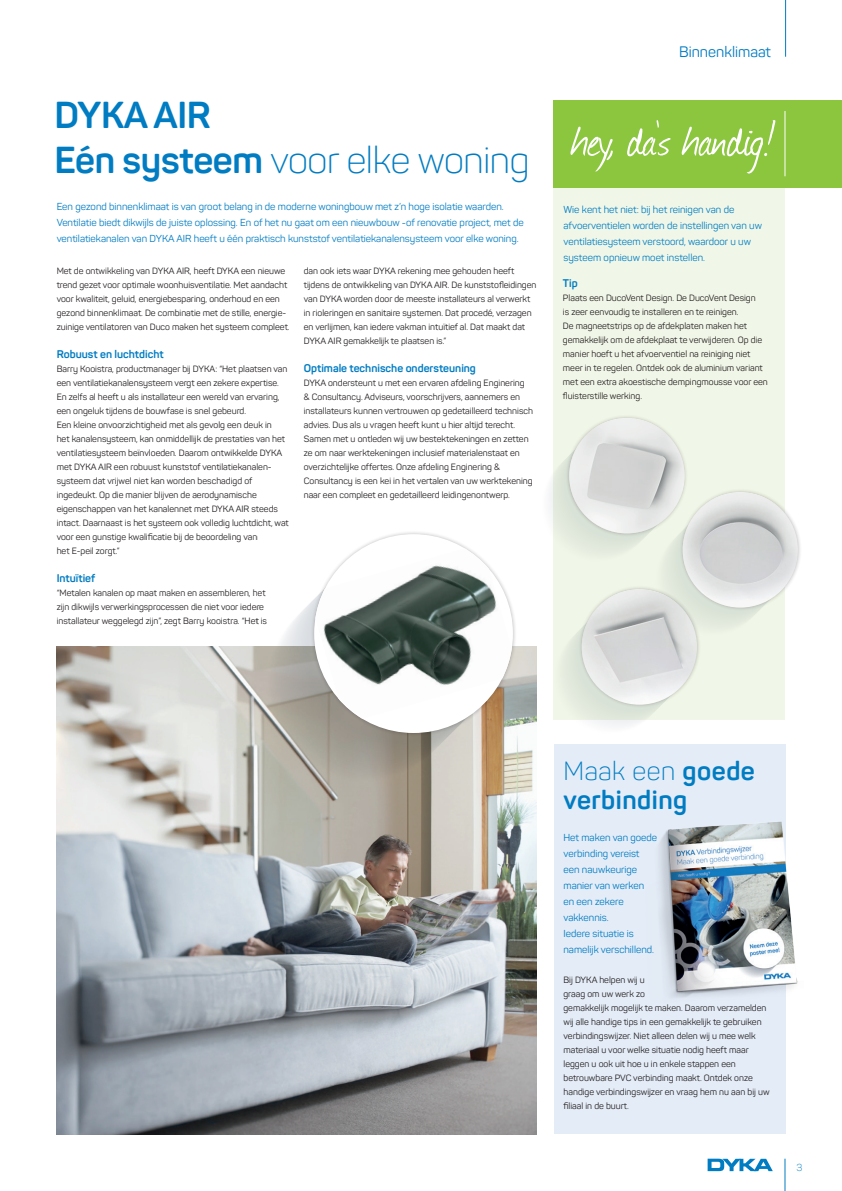
<style>
.page{position:relative;width:842px;height:1191px;background:#fff}
.page>*{position:absolute;margin:0;border:0;box-sizing:border-box;transform-origin:0 0}
.Platte_tekst{font:55px "Journal";color:#fff}
.t1{font:300 37px "Panton";letter-spacing:-.01em;color:#007cc2}
.t2{font:700 37px "Panton";letter-spacing:-.01em;color:#007cc2}
.t3{font:700 26px/29px "Panton";letter-spacing:.02em;color:#007cc2}
.t4{font:15px "Panton";color:#007cc2}
.Tussenkopjes{font:700 11px "Panton";color:#007cc2}
.Inleiding_ok{font:700 11px "Panton";color:#007cc2}
.Inleiding_ok-2{font:10px/16px "Panton";color:#007cc2}
.t5{font:300 10px "Panton";color:#007cc2}
.Platte_tekst-2{font:9px/14px "Panton";color:#231f20}
.Inleiding_ok-3{font:9px/14px "Panton";color:#231f20}
.s1{font-weight:700}
.s2{font-weight:300}
</style>
<div class="page">
<hr style="left:785px;top:0;width:1px;height:57px;background:#007cc2">
<div style="left:554px;top:150px;width:231px;height:569px;background:#f1f7e8"></div>
<div style="left:554px;top:744px;width:231px;height:390px;background:#e4ecf7"></div>
<hr style="left:785px;top:1158px;width:1px;height:33px;background:#007cc2">
<svg style="left:708px;top:1158px;width:65px;height:13px"></svg>
<div style="left:554px;top:100px;width:288px;height:88px;background:#8bc63e"></div>
<hr style="left:785px;top:111px;width:1px;height:65px;background:#fff">
<img style="left:550px;top:413px;width:95px;height:157px">
<div style="left:565px;top:414px;width:123px;height:123px;background:#231f20;opacity:.25"></div>
<div style="left:569px;top:420px;width:115px;height:113px;background:#231f20;opacity:.2"></div>
<img style="left:569px;top:418px;width:115px;height:115px;border-radius:58px">
<img style="left:650px;top:487px;width:108px;height:141px">
<div style="left:679px;top:488px;width:122px;height:123px;background:#231f20;opacity:.25"></div>
<div style="left:683px;top:494px;width:115px;height:113px;background:#231f20;opacity:.2"></div>
<img style="left:683px;top:492px;width:115px;height:115px;border-radius:58px">
<img style="left:553px;top:584px;width:153px;height:142px">
<div style="left:578px;top:585px;width:123px;height:123px;background:#231f20;opacity:.25"></div>
<div style="left:582px;top:591px;width:115px;height:113px;background:#231f20;opacity:.2"></div>
<img style="left:582px;top:589px;width:115px;height:115px;border-radius:58px">
<img style="left:659px;top:819px;width:139px;height:185px">
<img style="left:57px;top:646px;width:480px;height:488px">
<img style="left:258px;top:604px;width:270px;height:191px">
<div style="left:310px;top:530px;width:207px;height:206px;background:#231f20;opacity:.25"></div>
<div style="left:314px;top:534px;width:199px;height:199px;background:#fff;border-radius:50%"></div>
<img style="left:315px;top:548px;width:197px;height:170px">
<p class="t2" style="left:55px;top:92px;width:158px">DYKA AIR</p>
<p class="t1" style="left:55px;top:137px;width:476px"><span class="s1">Eén systeem</span> voor elke woning</p>
<p class="Inleiding_ok-2" style="left:57px;top:198px;width:469px">Een gezond binnenklimaat is van groot belang in de moderne woningbouw met z’n hoge isolatie waarden.<br>Ventilatie biedt dikwijls de juiste oplossing. En of het nu gaat om een nieuwbouw -of renovatie project, met de ventilatiekanalen van DYKA AIR heeft u één praktisch kunststof ventilatiekanalensysteem voor elke woning.</p>
<p class="Platte_tekst-2" style="left:57px;top:264px;width:234px">Met de ontwikkeling van DYKA AIR, heeft DYKA een nieuwe trend gezet voor optimale woonhuisventilatie. Met aandacht voor kwaliteit, geluid, energiebesparing, onderhoud en een gezond binnenklimaat. De combinatie met de stille, energie&shy;zuinige ventilatoren van Duco maken het systeem compleet.</p>
<p class="Tussenkopjes" style="left:57px;top:347px;width:109px">Robuust en luchtdicht</p>
<p class="Platte_tekst-2" style="left:57px;top:362px;width:234px">Barry Kooistra, productmanager bij DYKA: “Het plaatsen van een ventilatiekanalensysteem vergt een zekere expertise.<br>En zelfs al heeft u als installateur een wereld van ervaring, een ongeluk tijdens de bouwfase is snel gebeurd.<br>Een kleine onvoorzichtigheid met als gevolg een deuk in<br>het kanalensysteem, kan onmiddellijk de prestaties van het ventilatiesysteem beïnvloeden. Daarom ontwikkelde DYKA met DYKA AIR een robuust kunststof ventilatiekanalen&shy;systeem dat vrijwel niet kan worden beschadigd of ingedeukt. Op die manier blijven de aerodynamische eigenschappen van het kanalennet met DYKA AIR steeds intact. Daarnaast is het systeem ook volledig luchtdicht, wat voor een gunstige kwalificatie bij de beoordeling van<br>het E-peil zorgt.”</p>
<p class="Tussenkopjes" style="left:57px;top:571px;width:40px">Intuïtief</p>
<p class="Platte_tekst-2" style="left:57px;top:586px;width:212px">“Metalen kanalen op maat maken en assembleren, het zijn dikwijls verwerkingsprocessen die niet voor iedere installateur weggelegd zijn”, zegt Barry kooistra. “Het is</p>
<p class="Platte_tekst-2" style="left:304px;top:264px;width:234px">dan ook iets waar DYKA rekening mee gehouden heeft tijdens de ontwikkeling van DYKA AIR. De kunststofleidingen van DYKA worden door de meeste installateurs al verwerkt in rioleringen en sanitaire systemen. Dat procedé, verzagen en verlijmen, kan iedere vakman intuïtief al. Dat maakt dat DYKA AIR gemakkelijk te plaatsen is.”</p>
<p class="Tussenkopjes" style="left:304px;top:361px;width:174px">Optimale technische ondersteuning</p>
<p class="Platte_tekst-2" style="left:304px;top:376px;width:231px">DYKA ondersteunt u met een ervaren afdeling Enginering<br>&amp; Consultancy. Adviseurs, voorschrijvers, aannemers en installateurs kunnen vertrouwen op gedetailleerd technisch advies. Dus als u vragen heeft kunt u hier altijd terecht.<br>Samen met u ontleden wij uw bestektekeningen en zetten ze om naar werktekeningen inclusief materialenstaat en overzichtelijke offertes. Onze afdeling Enginering &amp; Consultancy is een kei in het vertalen van uw werktekening naar een compleet en gedetailleerd leidingenontwerp.</p>
<p class="t4" style="left:679px;top:42px;width:93px">Binnenklimaat</p>
<p class="Platte_tekst" style="left:572px;top:102px;width:204px">hey, da’s handig!</p>
<p class="Inleiding_ok-2" style="left:563px;top:202px;width:200px">Wie kent het niet: bij het reinigen van de afvoerventielen worden de instellingen van uw ventilatiesysteem verstoord, waardoor u uw systeem opnieuw moet instellen.</p>
<p class="Inleiding_ok" style="left:563px;top:276px;width:16px">Tip</p>
<p class="Inleiding_ok-3" style="left:563px;top:291px;width:206px">Plaats een DucoVent Design. De DucoVent Design<br>is zeer eenvoudig te installeren en te reinigen.<br>De magneetstrips op de afdekplaten maken het gemakkelijk om de afdekplaat te verwijderen. Op die manier hoeft u het afvoerventiel na reiniging niet meer in te regelen. Ontdek ook de aluminium variant met een extra akoestische dempingmousse voor een fluisterstille werking.</p>
<p class="t3" style="left:563px;top:756px;width:193px"><span class="s2">Maak een</span> goede verbinding</p>
<p class="Inleiding_ok-2" style="left:563px;top:829px;width:95px">Het maken van goede</p>
<p class="Inleiding_ok-2" style="left:563px;top:845px;width:78px">verbinding vereist</p>
<p class="Inleiding_ok-2" style="left:563px;top:861px;width:75px">een nauwkeurige</p>
<p class="Inleiding_ok-2" style="left:563px;top:877px;width:82px">manier van werken</p>
<p class="Inleiding_ok-2" style="left:563px;top:893px;width:62px">en een zekere</p>
<p class="Inleiding_ok-2" style="left:563px;top:909px;width:47px">vakkennis.</p>
<p class="Inleiding_ok-2" style="left:563px;top:925px;width:72px">Iedere situatie is</p>
<p class="Inleiding_ok-2" style="left:563px;top:941px;width:92px">namelijk verschillend.</p>
<p class="Inleiding_ok-3" style="left:563px;top:972px;width:83px">Bij DYKA helpen wij u</p>
<p class="Inleiding_ok-3" style="left:563px;top:986px;width:83px">graag om uw werk zo</p>
<p class="Inleiding_ok-3" style="left:563px;top:1000px;width:208px">gemakkelijk mogelijk te maken. Daarom verzamelden wij alle handige tips in een gemakkelijk te gebruiken verbindingswijzer. Niet alleen delen wij u mee welk materiaal u voor welke situatie nodig heeft maar leggen u ook uit hoe u in enkele stappen een betrouwbare PVC verbinding maakt. Ontdek onze handige verbindingswijzer en vraag hem nu aan bij uw filiaal in de buurt.</p>
<p class="t5" style="left:797px;top:1161px;width:7px">3</p>
</div>
